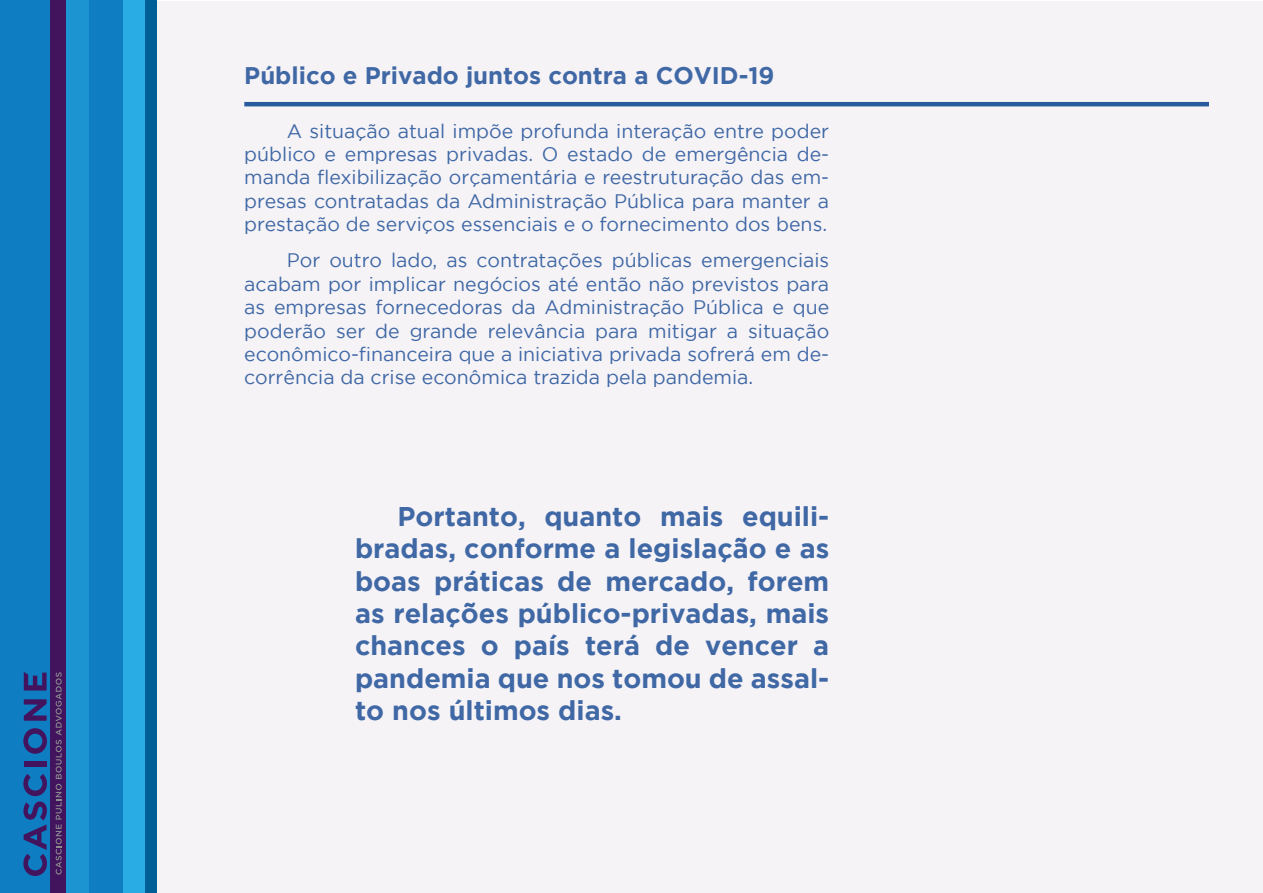
<style>
.page{position:relative;width:1263px;height:893px;background:#fff}
.page>*{position:absolute;margin:0;border:0;box-sizing:border-box;transform-origin:0 0}
.t1{font:700 27px/32.4px "Gotham";color:#3f68a5;text-align:justify}
.t2{font:700 24px "Gotham";color:#3f68a5}
.t3{font:19.5px/23.4px "Gotham";color:#3f68a5;text-align:justify}
</style>
<div class="page">
<div style="left:0;top:1px;width:1263px;height:892px;background:#f6f3f7"></div>
<div style="left:30px;top:0;width:80px;height:893px;background:#42145e"></div>
<div style="left:0;top:0;width:50px;height:893px;background:#0f7dc2"></div>
<div style="left:66px;top:0;width:23px;height:893px;background:#1c94d1"></div>
<div style="left:89px;top:0;width:35px;height:893px;background:#0f7dc2"></div>
<div style="left:124px;top:0;width:21px;height:893px;background:#29abe3"></div>
<div style="left:145px;top:0;width:12px;height:893px;background:#005e96"></div>
<hr style="left:244px;top:102px;width:965px;height:4px;background:#275b9b">
<div style="left:24px;top:761px;width:23px;height:6px;background:#42145e"></div>
<svg style="left:23px;top:728px;width:24px;height:26px"></svg>
<svg style="left:24px;top:699px;width:23px;height:22px"></svg>
<svg style="left:23px;top:774px;width:24px;height:102px"></svg>
<svg style="left:24px;top:672px;width:23px;height:18px"></svg>
<svg style="left:56px;top:672px;width:6px;height:202px"></svg>
<p class="t2" style="left:244px;top:62px;width:532px">Público e Privado juntos contra a COVID-19</p>
<p class="t3" style="left:244px;top:119px;width:586px;text-indent:43px">A situação atual impõe profunda interação entre poder público e empresas privadas. O estado de emergência de&shy;manda flexibilização orçamentária e reestruturação das em&shy;presas contratadas da Administração Pública para manter a prestação de serviços essenciais e o fornecimento dos bens.</p>
<p class="t3" style="left:244px;top:249px;width:586px;text-indent:43px">Por outro lado, as contratações públicas emergenciais acabam por implicar negócios até então não previstos para as empresas fornecedoras da Administração Pública e que poderão ser de grande relevância para mitigar a situação econômico-financeira que a iniciativa privada sofrerá em de&shy;corrência da crise econômica trazida pela pandemia.</p>
<h1 class="t1" style="left:355px;top:499px;width:476px;text-indent:43px">Portanto, quanto mais equili&shy;bradas, conforme a legislação e as boas práticas de mercado, forem as relações público-privadas, mais chances o país terá de vencer a pandemia que nos tomou de assal&shy;to nos últimos dias.</h1>
</div>
